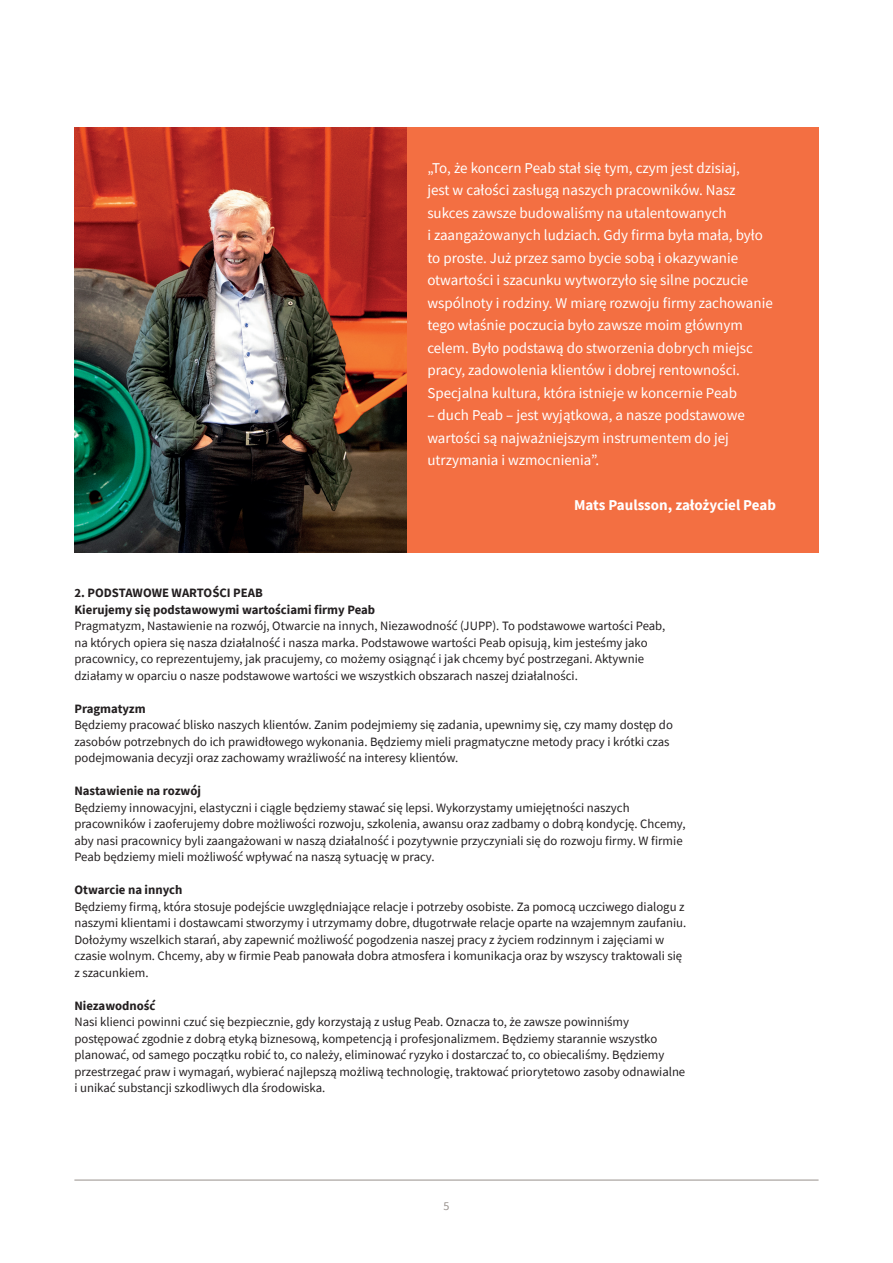
<style>
.page{position:relative;width:893px;height:1263px;background:#fff}
.page>*{position:absolute;margin:0;border:0;box-sizing:border-box;transform-origin:0 0}
.t1{font:15px/22.5px "Source Sans Pro";color:#fff}
.t2{font:700 15px "Source Sans Pro";color:#fff}
.t3{font:12.75px/16.5px "Source Sans Pro";color:#231f20}
.t4{font:700 12.75px/16.5px "Source Sans Pro";color:#231f20}
.t5{font:12px "Source Sans Pro";color:#97908c}
</style>
<div class="page">
<div style="left:74px;top:128px;width:745px;height:425px;background:#f36f42"></div>
<img style="left:74px;top:128px;width:332px;height:425px">
<hr style="left:74px;top:1180px;width:745px;height:1px;background:#97908c">
<p class="t1" style="left:427px;top:157px;width:347px">„To, że koncern Peab stał się tym, czym jest dzisiaj,<br>jest w całości zasługą naszych pracowników. Nasz sukces zawsze budowaliśmy na utalentowanych<br>i zaangażowanych ludziach. Gdy firma była mała, było to proste. Już przez samo bycie sobą i okazywanie otwartości i szacunku wytworzyło się silne poczucie wspólnoty i rodziny. W miarę rozwoju firmy zachowanie tego właśnie poczucia było zawsze moim głównym celem. Było podstawą do stworzenia dobrych miejsc pracy, zadowolenia klientów i dobrej rentowności.<br>Specjalna kultura, która istnieje w koncernie Peab</p>
<p class="t1" style="left:427px;top:404px;width:319px">– duch Peab – jest wyjątkowa, a nasze podstawowe wartości są najważniejszym instrumentem do jej utrzymania i wzmocnienia”.</p>
<p class="t2" style="left:574px;top:495px;width:203px">Mats Paulsson, założyciel Peab</p>
<p class="t4" style="left:74px;top:584px;width:302px">2. PODSTAWOWE WARTOŚCI PEAB<br>Kierujemy się podstawowymi wartościami firmy Peab</p>
<p class="t3" style="left:74px;top:618px;width:592px">Pragmatyzm, Nastawienie na rozwój, Otwarcie na innych, Niezawodność (JUPP). To podstawowe wartości Peab, na których opiera się nasza działalność i nasza marka. Podstawowe wartości Peab opisują, kim jesteśmy jako pracownicy, co reprezentujemy, jak pracujemy, co możemy osiągnąć i jak chcemy być postrzegani. Aktywnie działamy w oparciu o nasze podstawowe wartości we wszystkich obszarach naszej działalności.</p>
<p class="t4" style="left:74px;top:700px;width:73px">Pragmatyzm</p>
<p class="t3" style="left:74px;top:717px;width:600px">Będziemy pracować blisko naszych klientów. Zanim podejmiemy się zadania, upewnimy się, czy mamy dostęp do zasobów potrzebnych do ich prawidłowego wykonania. Będziemy mieli pragmatyczne metody pracy i krótki czas podejmowania decyzji oraz zachowamy wrażliwość na interesy klientów.</p>
<p class="t4" style="left:74px;top:782px;width:128px">Nastawienie na rozwój</p>
<p class="t3" style="left:74px;top:799px;width:613px">Będziemy innowacyjni, elastyczni i ciągle będziemy stawać się lepsi. Wykorzystamy umiejętności naszych pracowników i zaoferujemy dobre możliwości rozwoju, szkolenia, awansu oraz zadbamy o dobrą kondycję. Chcemy, aby nasi pracownicy byli zaangażowani w naszą działalność i pozytywnie przyczyniali się do rozwoju firmy. W firmie Peab będziemy mieli możliwość wpływać na naszą sytuację w pracy.</p>
<p class="t4" style="left:74px;top:881px;width:110px">Otwarcie na innych</p>
<p class="t3" style="left:74px;top:898px;width:613px">Będziemy firmą, która stosuje podejście uwzględniające relacje i potrzeby osobiste. Za pomocą uczciwego dialogu z naszymi klientami i dostawcami stworzymy i utrzymamy dobre, długotrwałe relacje oparte na wzajemnym zaufaniu.<br>Dołożymy wszelkich starań, aby zapewnić możliwość pogodzenia naszej pracy z życiem rodzinnym i zajęciami w czasie wolnym. Chcemy, aby w firmie Peab panowała dobra atmosfera i komunikacja oraz by wszyscy traktowali się z szacunkiem.</p>
<p class="t4" style="left:74px;top:997px;width:82px">Niezawodność</p>
<p class="t3" style="left:74px;top:1014px;width:612px">Nasi klienci powinni czuć się bezpiecznie, gdy korzystają z usług Peab. Oznacza to, że zawsze powinniśmy postępować zgodnie z dobrą etyką biznesową, kompetencją i profesjonalizmem. Będziemy starannie wszystko planować, od samego początku robić to, co należy, eliminować ryzyko i dostarczać to, co obiecaliśmy. Będziemy przestrzegać praw i wymagań, wybierać najlepszą możliwą technologię, traktować priorytetowo zasoby odnawialne i unikać substancji szkodliwych dla środowiska.</p>
<p class="t5" style="left:443px;top:1199px;width:7px">5</p>
</div>
